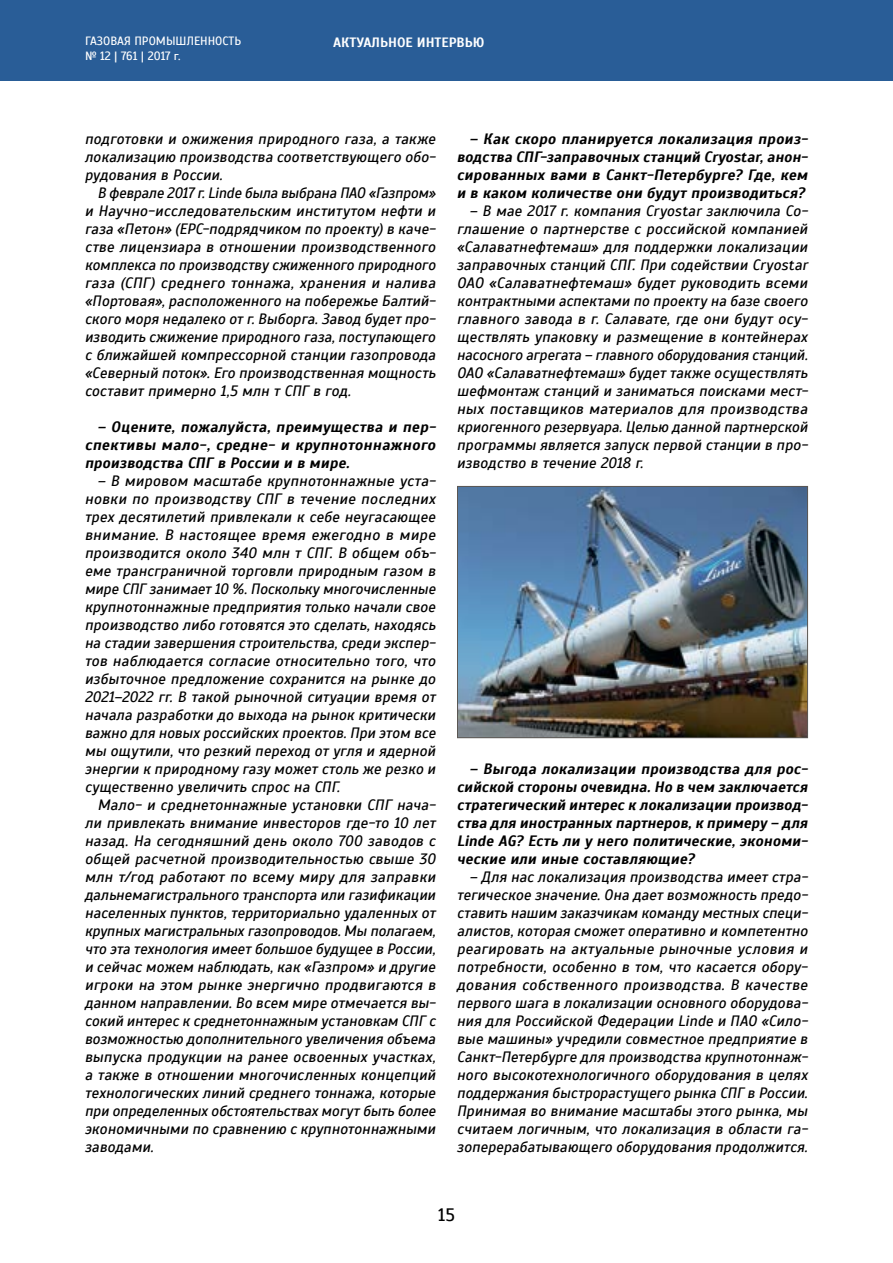
<style>
.page{position:relative;width:893px;height:1263px;background:#fff}
.page>*{position:absolute;margin:0;border:0;box-sizing:border-box;transform-origin:0 0}
.t1{font:18px "Scada";color:#000}
.t2{font:italic 15px/18px "Scada";letter-spacing:.01em;color:#000;text-align:justify}
.t3{font:italic 700 15px/18px "Scada";letter-spacing:.015em;color:#000;text-align:justify}
.t4{font:700 13.5px "Scada";color:#fff}
.t5{font:12px/14.4px "Scada";color:#fff}
</style>
<div class="page">
<div style="left:0;top:0;width:893px;height:81px;background:#295d97"></div>
<img style="left:459px;top:488px;width:347px;height:248px">
<div style="left:457px;top:486px;width:351px;height:252px;border:1px solid #5b5753"></div>
<p class="t5" style="left:85px;top:34px;width:158px">ГАЗОВАЯ ПРОМЫШЛЕННОСТЬ № 12 | 761 | 2017 г.</p>
<p class="t4" style="left:333px;top:34px;width:153px">АКТУАЛЬНОЕ ИНТЕРВЬЮ</p>
<p class="t2" style="left:85px;top:130px;width:352px">подготовки и ожижения природного газа, а также локализацию производства соответствующего обо&shy;рудования в России.</p>
<p class="t2" style="left:85px;top:184px;width:352px;text-indent:13px">В феврале 2017 г. Linde была выбрана ПАО «Газпром» и Научно-исследовательским институтом нефти и газа «Петон» (EPC-подрядчиком по проекту) в каче&shy;стве лицензиара в отношении производственного комплекса по производству сжиженного природного газа (СПГ) среднего тоннажа, хранения и налива «Портовая», расположенного на побережье Балтий&shy;ского моря недалеко от г. Выборга. Завод будет про&shy;изводить сжижение природного газа, поступающего с ближайшей компрессорной станции газопровода «Северный поток». Его производственная мощность составит примерно 1,5 млн т СПГ в год.</p>
<p class="t3" style="left:85px;top:418px;width:352px;text-indent:13px">– Оцените, пожалуйста, преимущества и пер&shy;спективы мало-, средне- и крупнотоннажного производства СПГ в России и в мире.</p>
<p class="t2" style="left:85px;top:472px;width:352px;text-indent:13px">– В мировом масштабе крупнотоннажные уста&shy;новки по производству СПГ в течение последних трех десятилетий привлекали к себе неугасающее внимание. В настоящее время ежегодно в мире производится около 340 млн т СПГ. В общем объ&shy;еме трансграничной торговли природным газом в мире СПГ занимает 10 %. Поскольку многочисленные крупнотоннажные предприятия только начали свое производство либо готовятся это сделать, находясь на стадии завершения строительства, среди экспер&shy;тов наблюдается согласие относительно того, что избыточное предложение сохранится на рынке до 2021–2022 гг. В такой рыночной ситуации время от начала разработки до выхода на рынок критически важно для новых российских проектов. При этом все мы ощутили, что резкий переход от угля и ядерной энергии к природному газу может столь же резко и существенно увеличить спрос на СПГ.</p>
<p class="t2" style="left:85px;top:796px;width:352px;text-indent:13px">Мало- и среднетоннажные установки СПГ нача&shy;ли привлекать внимание инвесторов где-то 10 лет назад. На сегодняшний день около 700 заводов с общей расчетной производительностью свыше 30 млн т/год работают по всему миру для заправки дальнемагистрального транспорта или газификации населенных пунктов, территориально удаленных от крупных магистральных газопроводов. Мы полагаем, что эта технология имеет большое будущее в России, и сейчас можем наблюдать, как «Газпром» и другие игроки на этом рынке энергично продвигаются в данном направлении. Во всем мире отмечается вы&shy;сокий интерес к среднетоннажным установкам СПГ с возможностью дополнительного увеличения объема выпуска продукции на ранее освоенных участках, а также в отношении многочисленных концепций технологических линий среднего тоннажа, которые при определенных обстоятельствах могут быть более экономичными по сравнению с крупнотоннажными заводами.</p>
<p class="t3" style="left:457px;top:130px;width:352px;text-indent:13px">– Как скоро планируется локализация произ&shy;водства СПГ-заправочных станций Cryostar, анон&shy;сированных вами в Санкт-Петербурге? Где, кем и в каком количестве они будут производиться?</p>
<p class="t2" style="left:457px;top:202px;width:352px;text-indent:13px">– В мае 2017 г. компания Cryostar заключила Со&shy;глашение о партнерстве с российской компанией «Салаватнефтемаш» для поддержки локализации заправочных станций СПГ. При содействии Cryostar ОАО «Салаватнефтемаш» будет руководить всеми контрактными аспектами по проекту на базе своего главного завода в г. Салавате, где они будут осу&shy;ществлять упаковку и размещение в контейнерах насосного агрегата – главного оборудования станций.<br>ОАО «Салаватнефтемаш» будет также осуществлять шефмонтаж станций и заниматься поисками мест&shy;ных поставщиков материалов для производства криогенного резервуара. Целью данной партнерской программы является запуск первой станции в про&shy;изводство в течение 2018 г.</p>
<p class="t3" style="left:457px;top:760px;width:352px;text-indent:13px">– Выгода локализации производства для рос&shy;сийской стороны очевидна. Но в чем заключается стратегический интерес к локализации производ&shy;ства для иностранных партнеров, к примеру – для Linde AG? Есть ли у него политические, экономи&shy;ческие или иные составляющие?</p>
<p class="t2" style="left:457px;top:868px;width:352px;text-indent:13px">– Для нас локализация производства имеет стра&shy;тегическое значение. Она дает возможность предо&shy;ставить нашим заказчикам команду местных специ&shy;алистов, которая сможет оперативно и компетентно реагировать на актуальные рыночные условия и потребности, особенно в том, что касается обору&shy;дования собственного производства. В качестве первого шага в локализации основного оборудова&shy;ния для Российской Федерации Linde и ПАО «Сило&shy;вые машины» учредили совместное предприятие в Санкт-Петербурге для производства крупнотоннаж&shy;ного высокотехнологичного оборудования в целях поддержания быстрорастущего рынка СПГ в России.<br>Принимая во внимание масштабы этого рынка, мы считаем логичным, что локализация в области га&shy;зоперерабатывающего оборудования продолжится.</p>
<p class="t1" style="left:438px;top:1204px;width:18px">15</p>
</div>
